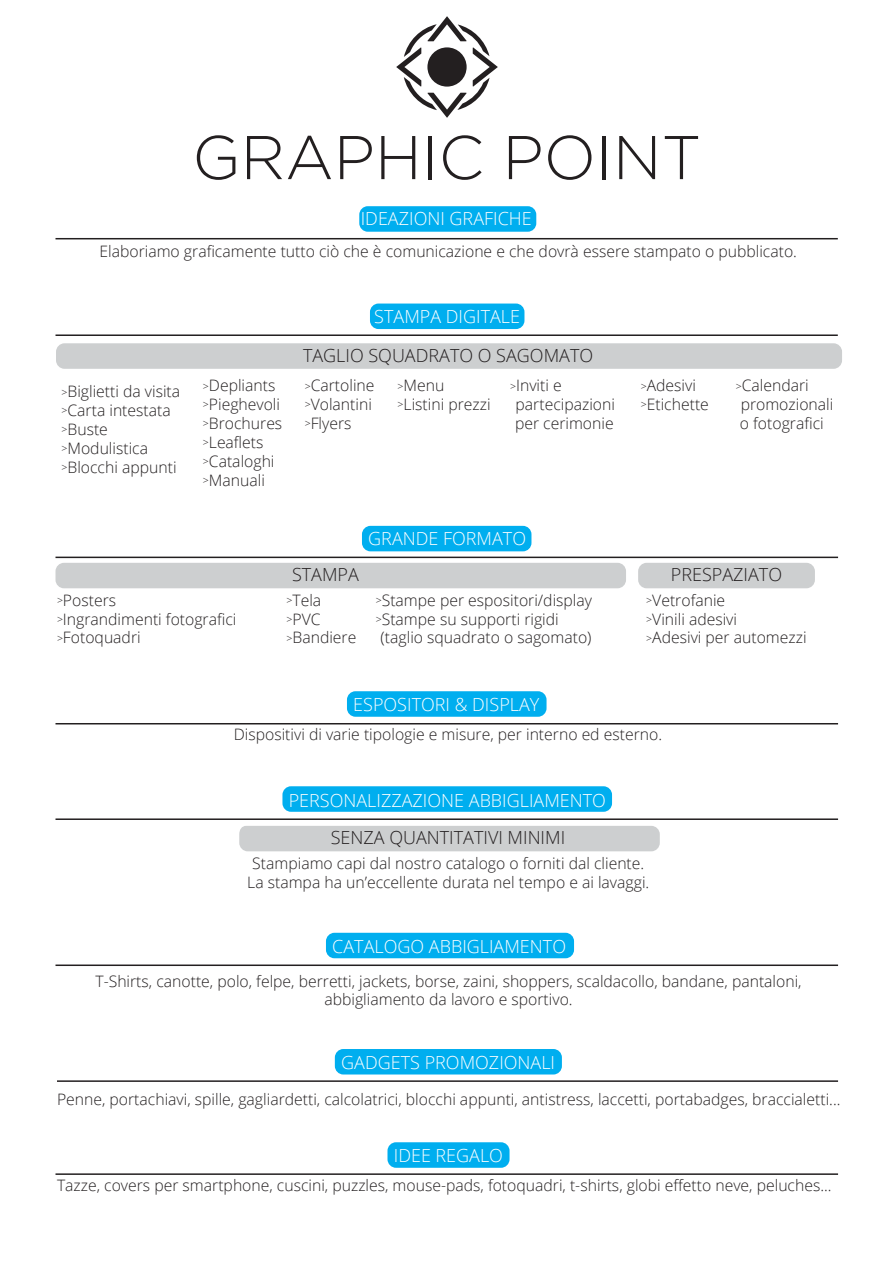
<style>
.page{position:relative;width:893px;height:1263px;background:#fff}
.page>*{position:absolute;margin:0;border:0;box-sizing:border-box;transform-origin:0 0}
.t1{font:300 61.5px "Gotham";color:#231f20}
.t2{font:300 18px "Open Sans";color:#fff}
.t3{font:300 18px "Open Sans";color:#231f20}
.t4{font:300 15.75px/18.9px "Open Sans";color:#231f20}
.s1{font-size:10.5px}
</style>
<div class="page">
<div style="left:638px;top:563px;width:177px;height:25px;background:#cdcfd0;border-radius:9px"></div>
<hr style="left:56px;top:723px;width:782px;height:1px;background:#231f20">
<hr style="left:56px;top:818px;width:782px;height:2px;background:#231f20">
<hr style="left:56px;top:964px;width:782px;height:2px;background:#231f20">
<hr style="left:57px;top:1080px;width:781px;height:2px;background:#231f20">
<hr style="left:56px;top:1173px;width:782px;height:2px;background:#231f20">
<hr style="left:56px;top:334px;width:782px;height:2px;background:#231f20">
<hr style="left:56px;top:238px;width:782px;height:1px;background:#231f20">
<hr style="left:56px;top:557px;width:782px;height:1px;background:#231f20">
<div style="left:359px;top:206px;width:177px;height:26px;background:#00aeef;border-radius:9px"></div>
<div style="left:370px;top:304px;width:154px;height:25px;background:#00aeef;border-radius:9px"></div>
<div style="left:362px;top:526px;width:169px;height:25px;background:#00aeef;border-radius:9px"></div>
<div style="left:56px;top:563px;width:570px;height:25px;background:#cdcfd0;border-radius:9px"></div>
<div style="left:347px;top:691px;width:199px;height:26px;background:#00aeef;border-radius:9px"></div>
<div style="left:335px;top:1049px;width:227px;height:25px;background:#00aeef;border-radius:9px"></div>
<div style="left:387px;top:1142px;width:122px;height:26px;background:#00aeef;border-radius:9px"></div>
<div style="left:326px;top:933px;width:248px;height:25px;background:#00aeef;border-radius:9px"></div>
<div style="left:282px;top:786px;width:330px;height:26px;background:#00aeef;border-radius:9px"></div>
<div style="left:239px;top:826px;width:421px;height:25px;background:#cdcfd0"></div>
<div style="left:56px;top:343px;width:786px;height:26px;background:#cdcfd0;border-radius:9px"></div>
<svg style="left:396px;top:16px;width:102px;height:102px"></svg>
<h1 class="t1" style="left:192px;top:124px;width:511px">GRAPHIC POINT</h1>
<p class="t2" style="left:361px;top:206px;width:172px">IDEAZIONI GRAFICHE</p>
<p class="t4" style="left:99px;top:241px;width:699px">Elaboriamo graficamente tutto ciò che è comunicazione e che dovrà essere stampato o pubblicato.</p>
<p class="t2" style="left:374px;top:304px;width:147px">STAMPA DIGITALE</p>
<p class="t3" style="left:303px;top:343px;width:292px">TAGLIO SQUADRATO O SAGOMATO</p>
<p class="t4" style="left:62px;top:381px;width:120px"><span class="s1">&gt;</span>Biglietti da visita <span class="s1">&gt;</span>Carta intestata <span class="s1">&gt;</span>Buste <span class="s1">&gt;</span>Modulistica <span class="s1">&gt;</span>Blocchi appunti</p>
<p class="t4" style="left:203px;top:375px;width:81px"><span class="s1">&gt;</span>Depliants <span class="s1">&gt;</span>Pieghevoli <span class="s1">&gt;</span>Brochures <span class="s1">&gt;</span>Leaflets <span class="s1">&gt;</span>Cataloghi <span class="s1">&gt;</span>Manuali</p>
<p class="t4" style="left:305px;top:375px;width:71px"><span class="s1">&gt;</span>Cartoline <span class="s1">&gt;</span>Volantini <span class="s1">&gt;</span>Flyers</p>
<p class="t4" style="left:398px;top:375px;width:94px"><span class="s1">&gt;</span>Menu <span class="s1">&gt;</span>Listini prezzi</p>
<p class="t4" style="left:515px;top:375px;width:101px;text-indent:-5px"><span class="s1">&gt;</span>Inviti e partecipazioni per cerimonie</p>
<p class="t4" style="left:641px;top:375px;width:70px"><span class="s1">&gt;</span>Adesivi <span class="s1">&gt;</span>Etichette</p>
<p class="t4" style="left:736px;top:375px;width:99px"><span class="s1">&gt;</span>Calendari promozionali o fotografici</p>
<p class="t3" style="left:292px;top:562px;width:68px">STAMPA</p>
<p class="t2" style="left:368px;top:526px;width:159px">GRANDE FORMATO</p>
<p class="t4" style="left:57px;top:590px;width:181px"><span class="s1">&gt;</span>Posters<br><span class="s1">&gt;</span>Ingrandimenti fotografici <span class="s1">&gt;</span>Fotoquadri</p>
<p class="t4" style="left:286px;top:590px;width:71px"><span class="s1">&gt;</span>Tela <span class="s1">&gt;</span>PVC <span class="s1">&gt;</span>Bandiere</p>
<p class="t4" style="left:376px;top:590px;width:218px"><span class="s1">&gt;</span>Stampe per espositori/display</p>
<p class="t4" style="left:376px;top:609px;width:185px"><span class="s1">&gt;</span>Stampe su supporti rigidi</p>
<p class="t4" style="left:381px;top:628px;width:212px">(taglio squadrato o sagomato)</p>
<p class="t2" style="left:353px;top:692px;width:188px">ESPOSITORI &amp; DISPLAY</p>
<p class="t3" style="left:671px;top:562px;width:113px">PRESPAZIATO</p>
<p class="t4" style="left:646px;top:590px;width:162px"><span class="s1">&gt;</span>Vetrofanie<br><span class="s1">&gt;</span>Vinili adesivi<br><span class="s1">&gt;</span>Adesivi per automezzi</p>
<p class="t4" style="left:234px;top:724px;width:430px">Dispositivi di varie tipologie e misure, per interno ed esterno.</p>
<p class="t2" style="left:289px;top:788px;width:319px">PERSONALIZZAZIONE ABBIGLIAMENTO</p>
<p class="t3" style="left:331px;top:825px;width:236px">SENZA QUANTITATIVI MINIMI</p>
<p class="t4" style="left:247px;top:853px;width:404px;text-align:center">Stampiamo capi dal nostro catalogo o forniti dal cliente.<br>La stampa ha un’eccellente durata nel tempo e ai lavaggi.</p>
<p class="t2" style="left:332px;top:934px;width:235px">CATALOGO ABBIGLIAMENTO</p>
<p class="t4" style="left:95px;top:971px;width:708px;text-align:center">T-Shirts, canotte, polo, felpe, berretti, jackets, borse, zaini, shoppers, scaldacollo, bandane, pantaloni, abbigliamento da lavoro e sportivo.</p>
<p class="t2" style="left:341px;top:1050px;width:215px">GADGETS PROMOZIONALI</p>
<p class="t4" style="left:57px;top:1090px;width:785px">Penne, portachiavi, spille, gagliardetti, calcolatrici, blocchi appunti, antistress, laccetti, portabadges, braccialetti...</p>
<p class="t2" style="left:394px;top:1143px;width:111px">IDEE REGALO</p>
<p class="t4" style="left:57px;top:1175px;width:776px">Tazze, covers per smartphone, cuscini, puzzles, mouse-pads, fotoquadri, t-shirts, globi effetto neve, peluches...</p>
</div>
